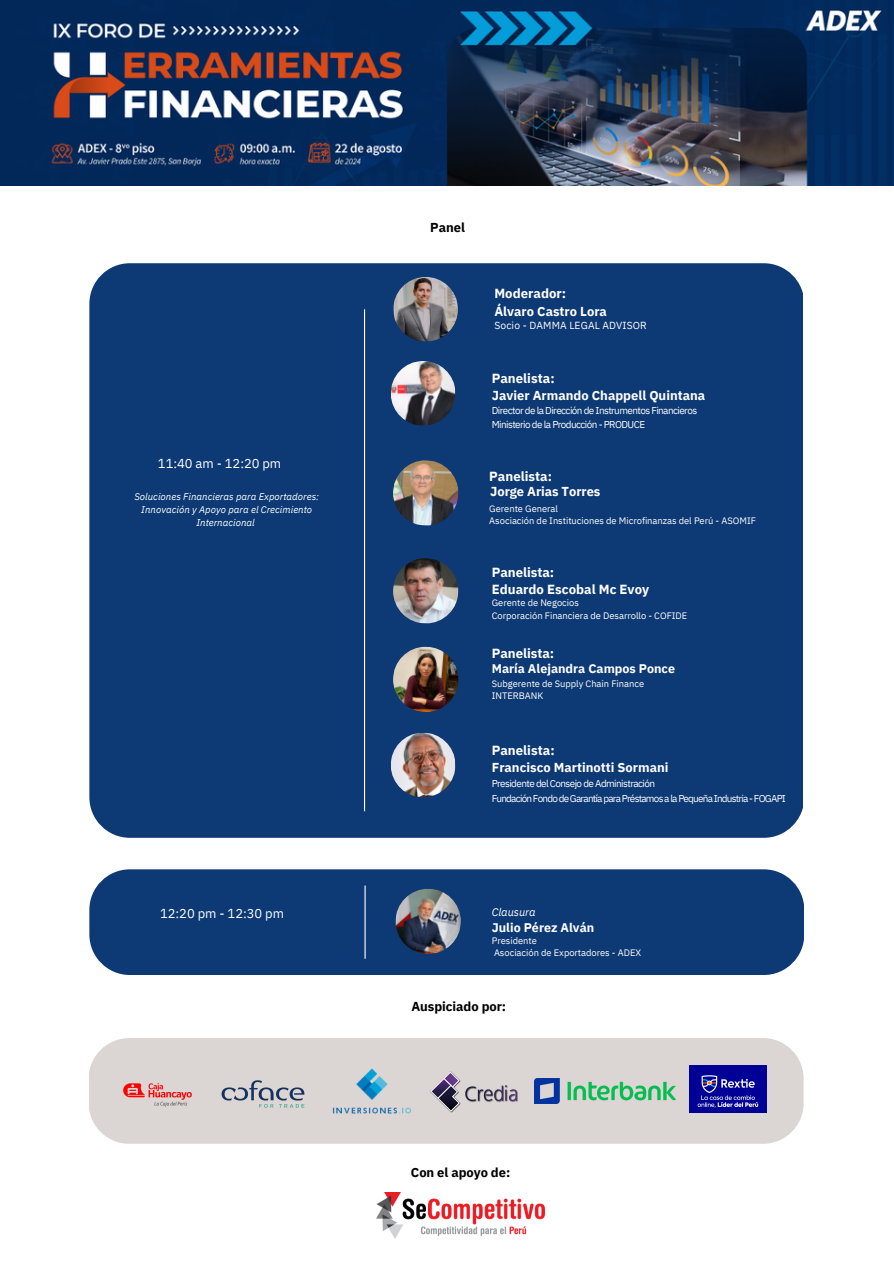
<style>
.page{position:relative;width:894px;height:1264px;background:#fff}
.page>*{position:absolute;margin:0;border:0;box-sizing:border-box;transform-origin:0 0}
.t1{font:700 13.2px "IBM Plex Sans";color:#fff}
.t2{font:700 12.9px "IBM Plex Sans";color:#fff}
.t3{font:700 12.9px "IBM Plex Sans";letter-spacing:-.005em;color:#000}
.t4{font:12.9px "IBM Plex Sans";letter-spacing:-.005em;color:#fff}
.t5{font:700 12.45px "IBM Plex Sans";color:#fff}
.t6{font:italic 11.1px "IBM Plex Sans";letter-spacing:-.005em;color:#fff}
.t7{font:10.2px "IBM Plex Sans";letter-spacing:.01em;color:#fff}
.t8{font:9.9px "IBM Plex Sans";letter-spacing:-.06em;color:#fff}
.t9{font:9.9px "IBM Plex Sans";letter-spacing:-.08em;color:#fff}
.t10{font:italic 9.75px/13.2px "IBM Plex Sans";color:#fff;text-align:center}
.t11{font:9.3px "IBM Plex Sans";letter-spacing:-.005em;color:#fff}
</style>
<div class="page">
<div style="left:89px;top:263px;width:714px;height:574px;background:#0d3974;border-radius:40px"></div>
<img style="left:391px;top:732px;width:65px;height:65px">
<div style="left:89px;top:869px;width:715px;height:106px;background:#0d3974;border-radius:40px"></div>
<hr style="left:364px;top:885px;width:1px;height:73px;background:#fff">
<hr style="left:364px;top:309px;width:1px;height:502px;background:#fff">
<img style="left:393px;top:277px;width:65px;height:65px">
<img style="left:393px;top:460px;width:65px;height:65px">
<img style="left:393px;top:558px;width:65px;height:65px">
<img style="left:393px;top:646px;width:65px;height:66px">
<img style="left:395px;top:889px;width:65px;height:65px">
<div style="left:89px;top:1038px;width:714px;height:105px;background:#dbd5d3;border-radius:41px"></div>
<img style="left:0;top:0;width:893px;height:186px">
<img style="left:332px;top:1068px;width:80px;height:46px">
<img style="left:123px;top:1083px;width:69px;height:24px">
<img style="left:689px;top:1065px;width:77px;height:47px">
<img style="left:221px;top:1080px;width:84px;height:28px">
<img style="left:430px;top:1071px;width:88px;height:41px">
<img style="left:535px;top:1078px;width:140px;height:25px">
<img style="left:391px;top:361px;width:65px;height:65px">
<img style="left:376px;top:1192px;width:168px;height:46px">
<p class="t4" style="left:158px;top:454px;width:125px">11:40 am - 12:20 pm</p>
<p class="t10" style="left:134px;top:489px;width:186px">Soluciones Financieras para Exportadores:<br>Innovación y Apoyo para el Crecimiento<br>Internacional</p>
<p class="t4" style="left:160px;top:905px;width:125px">12:20 pm - 12:30 pm</p>
<p class="t3" style="left:430px;top:219px;width:36px">Panel</p>
<h3 class="t1" style="left:494px;top:285px;width:73px">Moderador:</h3>
<h3 class="t2" style="left:494px;top:303px;width:114px">Álvaro Castro Lora</h3>
<h3 class="t7" style="left:494px;top:318px;width:154px">Socio - DAMMA LEGAL ADVISOR</h3>
<p class="t1" style="left:491px;top:369px;width:64px">Panelista:</p>
<p class="t2" style="left:491px;top:387px;width:215px">Javier Armando Chappell Quintana</p>
<h1 class="t8" style="left:491px;top:404px;width:207px">Director de la Dirección de Instrumentos Financieros</h1>
<p class="t8" style="left:491px;top:417px;width:155px">Ministerio de la Producción - PRODUCE</p>
<p class="t1" style="left:489px;top:468px;width:64px">Panelista:</p>
<p class="t11" style="left:489px;top:502px;width:70px">Gerente General</p>
<p class="t11" style="left:489px;top:514px;width:268px">Asociación de Instituciones de Microfinanzas del Perú - ASOMIF</p>
<p class="t2" style="left:490px;top:483px;width:112px">Jorge Arias Torres</p>
<p class="t1" style="left:491px;top:563px;width:64px">Panelista:</p>
<h1 class="t1" style="left:491px;top:580px;width:159px">Eduardo Escobal Mc Evoy</h1>
<p class="t11" style="left:491px;top:596px;width:89px">Gerente de Negocios</p>
<p class="t11" style="left:491px;top:609px;width:197px">Corporación Financiera de Desarrollo - COFIDE</p>
<p class="t1" style="left:491px;top:644px;width:64px">Panelista:</p>
<h1 class="t5" style="left:491px;top:660px;width:185px">María Alejandra Campos Ponce</h1>
<p class="t11" style="left:491px;top:677px;width:154px">Subgerente de Supply Chain Finance</p>
<p class="t11" style="left:491px;top:690px;width:53px">INTERBANK</p>
<p class="t1" style="left:491px;top:741px;width:64px">Panelista:</p>
<h1 class="t2" style="left:491px;top:758px;width:178px">Francisco Martinotti Sormani</h1>
<h2 class="t8" style="left:491px;top:776px;width:165px">Presidente del Consejo de Administración</h2>
<p class="t9" style="left:491px;top:791px;width:295px">Fundación Fondo de Garantía para Préstamos a la Pequeña Industria - FOGAPI</p>
<p class="t6" style="left:491px;top:905px;width:45px">Clausura</p>
<p class="t5" style="left:491px;top:919px;width:104px">Julio Pérez Alván</p>
<p class="t11" style="left:491px;top:934px;width:47px">Presidente</p>
<p class="t11" style="left:494px;top:946px;width:149px">Asociación de Exportadores - ADEX</p>
<h1 class="t3" style="left:411px;top:998px;width:96px">Auspiciado por:</h1>
<p class="t3" style="left:411px;top:1164px;width:101px">Con el apoyo de:</p>
</div>
